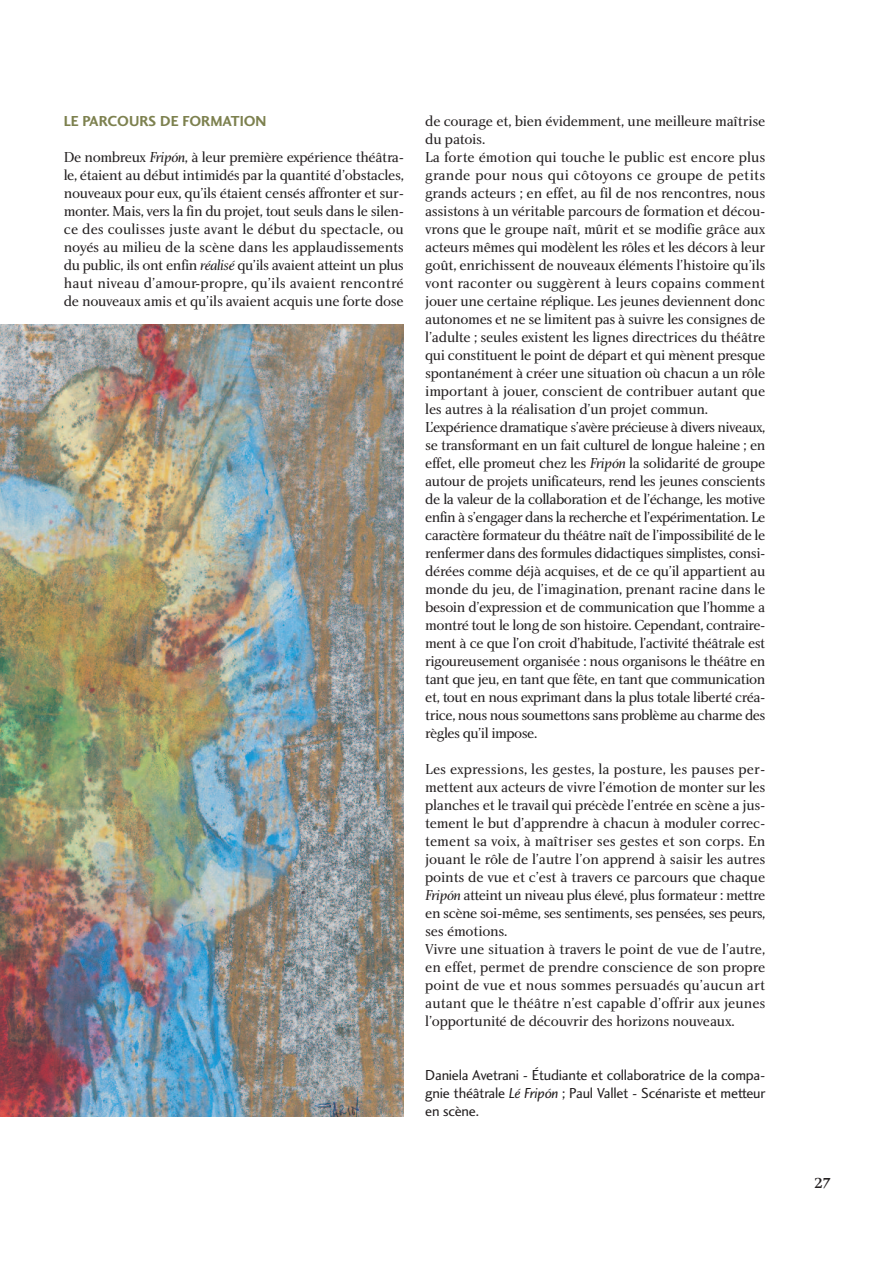
<style>
.page{position:relative;width:893px;height:1263px;background:#fff}
.page>*{position:absolute;margin:0;border:0;box-sizing:border-box;transform-origin:0 0}
.t1{font:15px/18px "Charlotte Book Plain";letter-spacing:-.025em;color:#231f20}
.t2{font:15px/18px "Charlotte Sans Book Plain";letter-spacing:-.015em;color:#231f20;text-align:justify}
.t3{font:15px "Charlotte Sans Bold Plain";color:#7d814f}
.t4{font:15px "Charlotte Medium Plain";color:#231f20}
.s1{font-family:"Charlotte Book Italic Plain"}
.s2{font-family:"Charlotte Sans Book Italic Plain"}
</style>
<div class="page">
<img style="left:0;top:324px;width:404px;height:792px">
<p class="t3" style="left:64px;top:115px;width:204px">LE PARCOURS DE FORMATION</p>
<p class="t1" style="left:64px;top:149px;width:342px;text-align:justify">De nombreux <span class="s1">Fripón</span>, à leur première expérience théâtra&shy;le, étaient au début intimidés par la quantité d’obstacles, nouveaux pour eux, qu’ils étaient censés affronter et sur&shy;monter. Mais, vers la fin du projet, tout seuls dans le silen&shy;ce des coulisses juste avant le début du spectacle, ou noyés au milieu de la scène dans les applaudissements du public, ils ont enfin <span class="s1">réalisé</span> qu’ils avaient atteint un plus haut niveau d’amour-propre, qu’ils avaient rencontré de nouveaux amis et qu’ils avaient acquis une forte dose</p>
<p class="t1" style="left:425px;top:113px;width:342px">de courage et, bien évidemment, une meilleure maîtrise du patois.<br>La forte émotion qui touche le public est encore plus grande pour nous qui côtoyons ce groupe de petits grands acteurs ; en effet, au fil de nos rencontres, nous assistons à un véritable parcours de formation et décou&shy;vrons que le groupe naît, mûrit et se modifie grâce aux acteurs mêmes qui modèlent les rôles et les décors à leur goût, enrichissent de nouveaux éléments l’histoire qu’ils vont raconter ou suggèrent à leurs copains comment jouer une certaine réplique. Les jeunes deviennent donc autonomes et ne se limitent pas à suivre les consignes de l’adulte ; seules existent les lignes directrices du théâtre qui constituent le point de départ et qui mènent presque spontanément à créer une situation où chacun a un rôle important à jouer, conscient de contribuer autant que les autres à la réalisation d’un projet commun.<br>L’expérience dramatique s’avère précieuse à divers niveaux, se transformant en un fait culturel de longue haleine ; en effet, elle promeut chez les <span class="s1">Fripón</span> la solidarité de groupe autour de projets unificateurs, rend les jeunes conscients de la valeur de la collaboration et de l’échange, les motive enfin à s’engager dans la recherche et l’expérimentation. Le caractère formateur du théâtre naît de l’impossibilité de le renfermer dans des formules didactiques simplistes, consi&shy;dérées comme déjà acquises, et de ce qu’il appartient au monde du jeu, de l’imagination, prenant racine dans le besoin d’expression et de communication que l’homme a montré tout le long de son histoire. Cependant, contraire&shy;ment à ce que l’on croit d’habitude, l’activité théâtrale est rigoureusement organisée : nous organisons le théâtre en tant que jeu, en tant que fête, en tant que communication et, tout en nous exprimant dans la plus totale liberté créa&shy;trice, nous nous soumettons sans problème au charme des règles qu’il impose.</p>
<p class="t1" style="left:425px;top:761px;width:342px">Les expressions, les gestes, la posture, les pauses per&shy;mettent aux acteurs de vivre l’émotion de monter sur les planches et le travail qui précède l’entrée en scène a jus&shy;tement le but d’apprendre à chacun à moduler correc&shy;tement sa voix, à maîtriser ses gestes et son corps. En jouant le rôle de l’autre l’on apprend à saisir les autres points de vue et c’est à travers ce parcours que chaque <span class="s1">Fripón</span> atteint un niveau plus élevé, plus formateur : mettre en scène soi-même, ses sentiments, ses pensées, ses peurs, ses émotions.<br>Vivre une situation à travers le point de vue de l’autre, en effet, permet de prendre conscience de son propre point de vue et nous sommes persuadés qu’aucun art autant que le théâtre n’est capable d’offrir aux jeunes l’opportunité de découvrir des horizons nouveaux.</p>
<p class="t2" style="left:425px;top:1067px;width:342px">Daniela Avetrani - Étudiante et collaboratrice de la compa&shy;gnie théâtrale <span class="s2">Lé Fripón</span> ; Paul Vallet - Scénariste et metteur en scène.</p>
<p class="t4" style="left:814px;top:1177px;width:19px">27</p>
</div>
